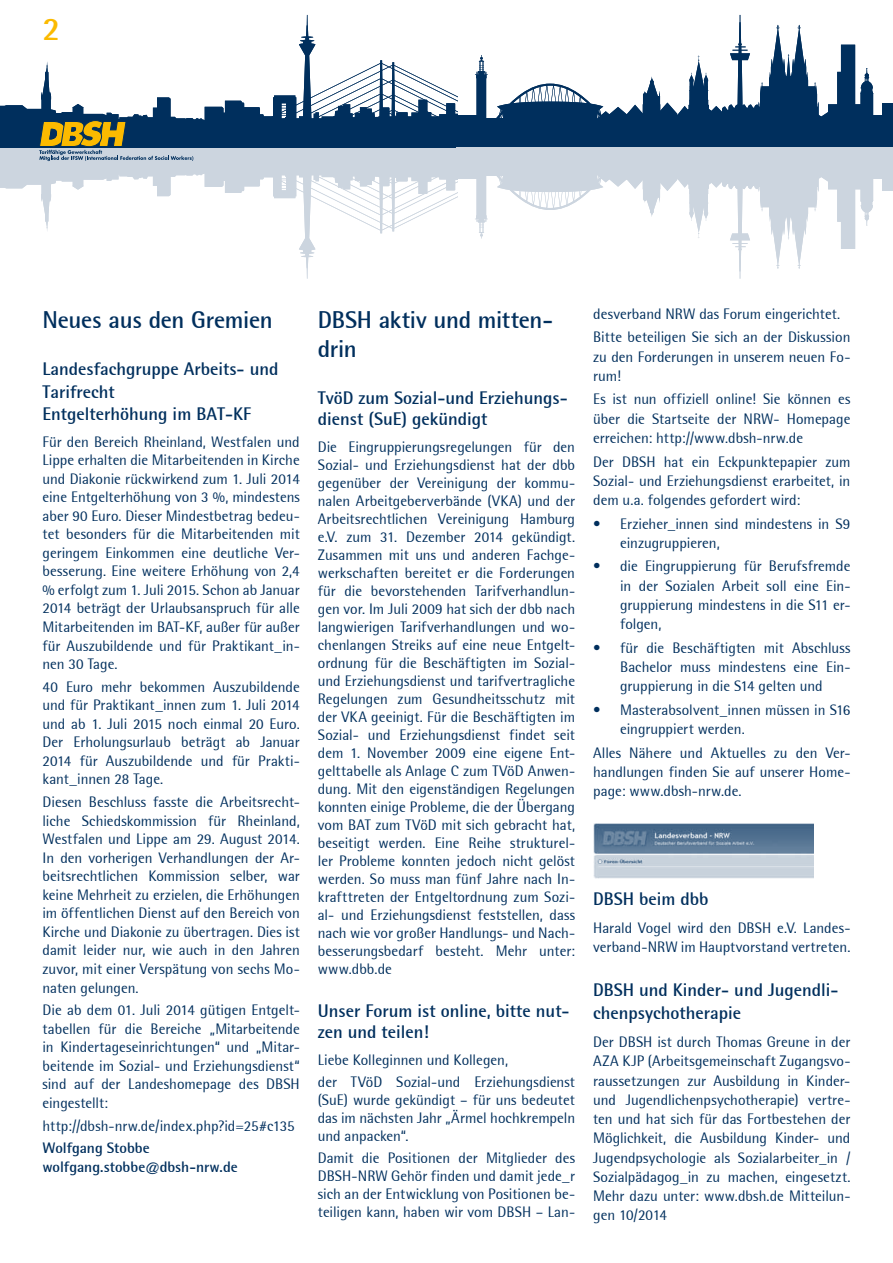
<style>
.page{position:relative;width:893px;height:1263px;background:#fff}
.page>*{position:absolute;margin:0;border:0;box-sizing:border-box;transform-origin:0 0}
.t1{font:700 33px "Rotis Semi Sans";color:#fbba00}
.t2{font:700 24px/28.8px "Rotis Semi Sans";letter-spacing:-.01em;color:#002f5d}
.t3{font:700 18px/22px "Rotis Semi Sans";color:#002f5d}
.t4{font:15px/18px "Rotis Semi Sans";color:#002f5d;text-align:justify}
.t5{font:700 15px/18.6px "Rotis Semi Sans";color:#002f5d}
</style>
<div class="page">
<svg style="left:0;top:161px;width:457px;height:118px"></svg>
<svg style="left:475px;top:164px;width:399px;height:115px"></svg>
<div style="left:863px;top:158px;width:25px;height:21px;background:#ccd5df"></div>
<div style="left:882px;top:158px;width:11px;height:33px;background:#ccd5df"></div>
<div style="left:457px;top:158px;width:24px;height:21px;background:#ccd5df"></div>
<div style="left:468px;top:158px;width:42px;height:18px;background:#ccd5df"></div>
<div style="left:457px;top:147px;width:436px;height:17px;background:#ccd5df"></div>
<svg style="left:475px;top:15px;width:399px;height:114px"></svg>
<div style="left:863px;top:115px;width:25px;height:20px;background:#002f5d"></div>
<div style="left:882px;top:103px;width:11px;height:32px;background:#002f5d"></div>
<div style="left:457px;top:115px;width:24px;height:20px;background:#002f5d"></div>
<div style="left:468px;top:118px;width:42px;height:17px;background:#002f5d"></div>
<div style="left:457px;top:129px;width:436px;height:18px;background:#002f5d"></div>
<svg style="left:0;top:15px;width:457px;height:146px"></svg>
<img style="left:593px;top:823px;width:220px;height:55px">
<h1 class="t1" style="left:43px;top:9px;width:19px">2</h1>
<h2 class="t2" style="left:43px;top:305px;width:232px">Neues aus den Gremien</h2>
<p class="t3" style="left:43px;top:358px;width:237px">Landesfachgruppe Arbeits- und<br>Tarifrecht<br>Entgelterhöhung im BAT-KF</p>
<p class="t4" style="left:43px;top:432px;width:259px;line-height:18.5px">Für den Bereich Rheinland, Westfalen und Lippe erhalten die Mitarbeitenden in Kirche und Diakonie rückwirkend zum 1. Juli 2014 eine Entgelterhöhung von 3 %, mindestens aber 90 Euro. Dieser Mindestbetrag bedeu&shy;tet besonders für die Mitarbeitenden mit geringem Einkommen eine deutliche Ver&shy;besserung. Eine weitere Erhöhung von 2,4 % erfolgt zum 1. Juli 2015. Schon ab Januar 2014 beträgt der Urlaubsanspruch für alle Mitarbeitenden im BAT-KF, außer für außer für Auszubildende und für Praktikant_in&shy;nen 30 Tage.</p>
<p class="t4" style="left:43px;top:677px;width:259px;line-height:18.6px">40 Euro mehr bekommen Auszubildende und für Praktikant_innen zum 1. Juli 2014 und ab 1. Juli 2015 noch einmal 20 Euro.<br>Der Erholungsurlaub beträgt ab Januar 2014 für Auszubildende und für Prakti&shy;kant_innen 28 Tage.</p>
<p class="t4" style="left:43px;top:793px;width:259px;line-height:18.6px">Diesen Beschluss fasste die Arbeitsrecht&shy;liche Schiedskommission für Rheinland, Westfalen und Lippe am 29. August 2014.<br>In den vorherigen Verhandlungen der Ar&shy;beitsrechtlichen Kommission selber, war keine Mehrheit zu erzielen, die Erhöhungen im öffentlichen Dienst auf den Bereich von Kirche und Diakonie zu übertragen. Dies ist damit leider nur, wie auch in den Jahren zuvor, mit einer Verspätung von sechs Mo&shy;naten gelungen.</p>
<p class="t4" style="left:43px;top:1001px;width:259px;line-height:18.6px">Die ab dem 01. Juli 2014 gütigen Entgelt&shy;tabellen für die Bereiche „Mitarbeitende in Kindertageseinrichtungen“ und „Mitar&shy;beitende im Sozial- und Erziehungsdienst“ sind auf der Landeshomepage des DBSH eingestellt:</p>
<p class="t4" style="left:43px;top:1116px;width:254px">http://dbsh-nrw.de/index.php?id=25#c135</p>
<p class="t5" style="left:43px;top:1139px;width:197px">Wolfgang Stobbe wolfgang.stobbe@dbsh-nrw.de</p>
<h2 class="t2" style="left:318px;top:305px;width:237px">DBSH aktiv und mitten&shy;drin</h2>
<p class="t3" style="left:318px;top:386px;width:251px;line-height:21.6px">TvöD zum Sozial-und Erziehungs&shy;dienst (SuE) gekündigt</p>
<p class="t4" style="left:318px;top:438px;width:259px">Die Eingruppierungsregelungen für den Sozial- und Erziehungsdienst hat der dbb gegenüber der Vereinigung der kommu&shy;nalen Arbeitgeberverbände (VKA) und der Arbeitsrechtlichen Vereinigung Hamburg e.V. zum 31. Dezember 2014 gekündigt.<br>Zusammen mit uns und anderen Fachge&shy;werkschaften bereitet er die Forderungen für die bevorstehenden Tarifverhandlun&shy;gen vor. Im Juli 2009 hat sich der dbb nach langwierigen Tarifverhandlungen und wo&shy;chenlangen Streiks auf eine neue Entgelt&shy;ordnung für die Beschäftigten im Sozial&shy;und Erziehungsdienst und tarifvertragliche Regelungen zum Gesundheitsschutz mit der VKA geeinigt. Für die Beschäftigten im Sozial- und Erziehungsdienst findet seit dem 1. November 2009 eine eigene Ent&shy;gelttabelle als Anlage C zum TVöD Anwen&shy;dung. Mit den eigenständigen Regelungen konnten einige Probleme, die der Übergang vom BAT zum TVöD mit sich gebracht hat, beseitigt werden. Eine Reihe strukturel&shy;ler Probleme konnten jedoch nicht gelöst werden. So muss man fünf Jahre nach In&shy;krafttreten der Entgeltordnung zum Sozi&shy;al- und Erziehungsdienst feststellen, dass nach wie vor großer Handlungs- und Nach&shy;besserungsbedarf besteht. Mehr unter: www.dbb.de</p>
<p class="t3" style="left:318px;top:999px;width:253px;line-height:21.6px">Unser Forum ist online, bitte nut&shy;zen und teilen!</p>
<p class="t4" style="left:318px;top:1048px;width:259px;line-height:22.2px">Liebe Kolleginnen und Kollegen,<br>der TVöD Sozial-und Erziehungsdienst</p>
<p class="t4" style="left:318px;top:1091px;width:259px">(SuE) wurde gekündigt – für uns bedeutet das im nächsten Jahr „Ärmel hochkrempeln und anpacken“.</p>
<p class="t4" style="left:318px;top:1149px;width:259px">Damit die Positionen der Mitglieder des DBSH-NRW Gehör finden und damit jede_r sich an der Entwicklung von Positionen be&shy;teiligen kann, haben wir vom DBSH – Lan-</p>
<p class="t4" style="left:593px;top:302px;width:259px;line-height:23.5px">desverband NRW das Forum eingerichtet.<br>Bitte beteiligen Sie sich an der Diskussion</p>
<p class="t4" style="left:593px;top:347px;width:259px;line-height:19.4px">zu den Forderungen in unserem neuen Fo&shy;rum!</p>
<p class="t4" style="left:593px;top:389px;width:259px;line-height:19.4px">Es ist nun offiziell online! Sie können es über die Startseite der NRW- Homepage erreichen: http://www.dbsh-nrw.de</p>
<p class="t4" style="left:593px;top:452px;width:259px;line-height:19.4px">Der DBSH hat ein Eckpunktepapier zum Sozial- und Erziehungsdienst erarbeitet, in dem u.a. folgendes gefordert wird:</p>
<p class="t4" style="left:620px;top:514px;width:232px;line-height:19.2px;text-indent:-27px">• Erzieher_innen sind mindestens in S9 einzugruppieren,</p>
<p class="t4" style="left:620px;top:557px;width:232px;line-height:19.2px;text-indent:-27px">• die Eingruppierung für Berufsfremde in der Sozialen Arbeit soll eine Ein&shy;gruppierung mindestens in die S11 er&shy;folgen,</p>
<p class="t4" style="left:620px;top:638px;width:232px;line-height:19.4px;text-indent:-27px">• für die Beschäftigten mit Abschluss Bachelor muss mindestens eine Ein&shy;gruppierung in die S14 gelten und</p>
<p class="t4" style="left:620px;top:700px;width:232px;line-height:19.2px;text-indent:-27px">• Masterabsolvent_innen müssen in S16 eingruppiert werden.</p>
<p class="t4" style="left:593px;top:743px;width:259px;line-height:19.2px">Alles Nähere und Aktuelles zu den Ver&shy;handlungen finden Sie auf unserer Home&shy;page: www.dbsh-nrw.de.</p>
<p class="t3" style="left:593px;top:888px;width:117px">DBSH beim dbb</p>
<p class="t4" style="left:593px;top:918px;width:259px;line-height:19.4px">Harald Vogel wird den DBSH e.V. Landes&shy;verband-NRW im Hauptvorstand vertreten.</p>
<p class="t3" style="left:593px;top:978px;width:247px;line-height:23px">DBSH und Kinder- und Jugendli&shy;chenpsychotherapie</p>
<p class="t4" style="left:593px;top:1032px;width:259px;line-height:19.2px">Der DBSH ist durch Thomas Greune in der AZA KJP (Arbeitsgemeinschaft Zugangsvo&shy;raussetzungen zur Ausbildung in Kinder&shy;und Jugendlichenpsychotherapie) vertre&shy;ten und hat sich für das Fortbestehen der Möglichkeit, die Ausbildung Kinder- und Jugendpsychologie als Sozialarbeiter_in / Sozialpädagog_in zu machen, eingesetzt.<br>Mehr dazu unter: www.dbsh.de Mitteilun&shy;gen 10/2014</p>
</div>
